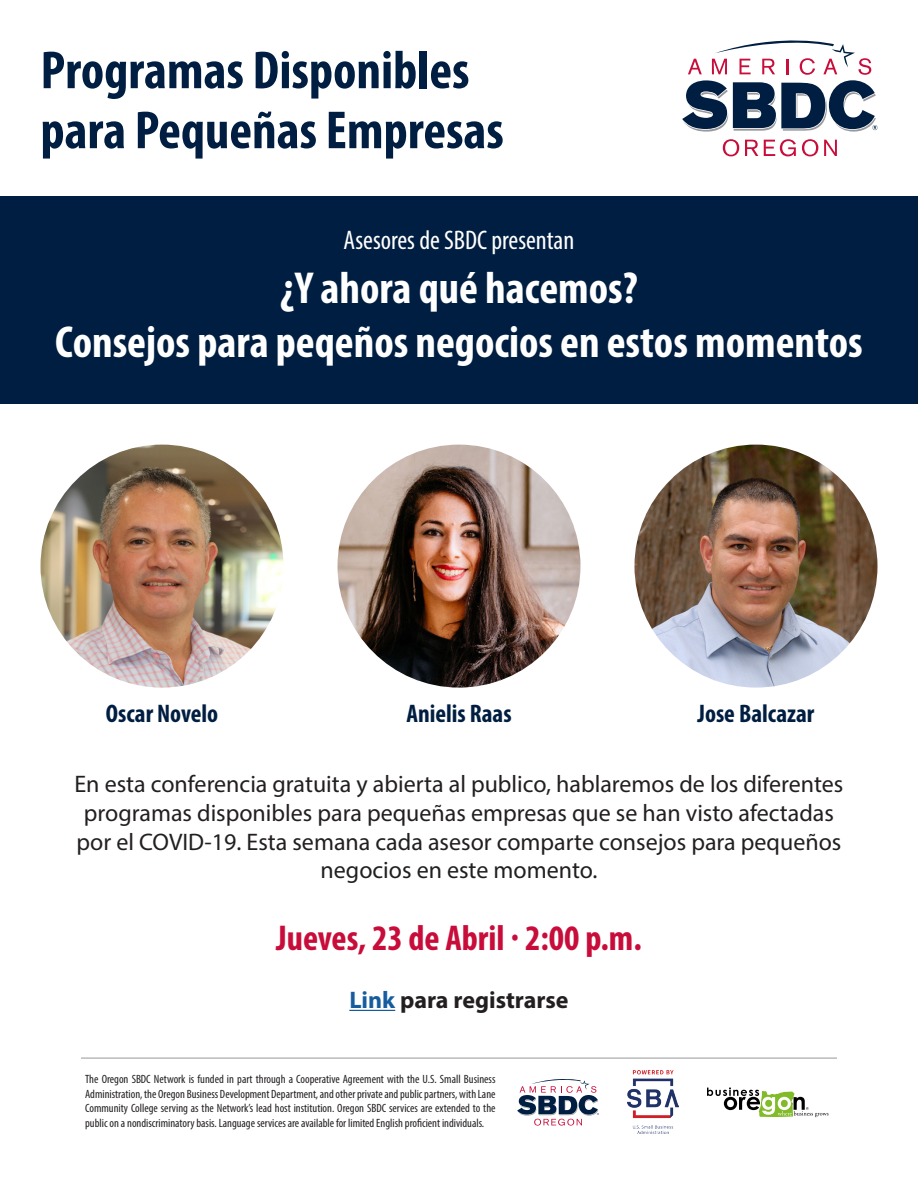
<style>
.page{position:relative;width:918px;height:1188px;background:#fff}
.page>*{position:absolute;margin:0;border:0;box-sizing:border-box;transform-origin:0 0}
.t1{font:700 condensed 54px/60px "Myriad Pro";color:#001e41}
.t2{font:700 condensed 45px/54px "Myriad Pro";color:#fff;text-align:center}
.t3{font:700 condensed 36px "Myriad Pro";color:#c80d3a}
.t4{font:condensed 27px "Myriad Pro";color:#fff}
.t5{font:700 condensed 25.5px "Myriad Pro";color:#001e41}
.t6{font:24px/28.8px "Myriad Pro";color:#231f20;text-align:center}
.t7{font:700 24px "Myriad Pro";color:#231f20}
.t8{font:condensed 12px/14.4px "Myriad Pro";color:#231f20;text-align:justify}
.s1{color:#175d9e}
</style>
<div class="page">
<div style="left:0;top:197px;width:918px;height:207px;background:#001e41"></div>
<hr style="left:349px;top:1010px;width:46px;height:1px;background:#175d9e">
<hr style="left:81px;top:1058px;width:756px;height:1px;background:#99989b">
<svg style="left:517px;top:1079px;width:82px;height:47px"></svg>
<svg style="left:707px;top:1087px;width:121px;height:30px"></svg>
<img style="left:628px;top:1071px;width:50px;height:63px">
<svg style="left:682px;top:40px;width:196px;height:92px"></svg>
<svg style="left:723px;top:139px;width:16px;height:17px"></svg>
<svg style="left:745px;top:140px;width:13px;height:16px"></svg>
<svg style="left:764px;top:139px;width:32px;height:17px"></svg>
<svg style="left:802px;top:139px;width:16px;height:17px"></svg>
<svg style="left:824px;top:140px;width:13px;height:16px"></svg>
<img style="left:338px;top:445px;width:242px;height:243px;border-radius:122px">
<img style="left:634px;top:445px;width:244px;height:243px;border-radius:122px">
<img style="left:41px;top:445px;width:243px;height:243px;border-radius:122px">
<p class="t1" style="left:40px;top:39px;width:465px">Programas Disponibles para Pequeñas Empresas</p>
<p class="t4" style="left:344px;top:224px;width:232px">Asesores de SBDC presentan</p>
<p class="t2" style="left:55px;top:260px;width:809px">¿Y ahora qué hacemos?<br>Consejos para peqeños negocios en estos momentos</p>
<p class="t5" style="left:106px;top:697px;width:114px">Oscar Novelo</p>
<p class="t5" style="left:406px;top:697px;width:107px">Anielis Raas</p>
<p class="t5" style="left:698px;top:697px;width:118px">Jose Balcazar</p>
<p class="t6" style="left:75px;top:769px;width:770px">En esta conferencia gratuita y abierta al publico, hablaremos de los diferentes programas disponibles para pequeñas empresas que se han visto afectadas por el COVID-19. Esta semana cada asesor comparte consejos para pequeños negocios en este momento.</p>
<p class="t3" style="left:276px;top:916px;width:367px">Jueves, 23 de Abril · 2:00 p.m.</p>
<p class="t7" style="left:349px;top:984px;width:221px"><span class="s1">Link</span> para registrarse</p>
<p class="t8" style="left:85px;top:1072px;width:412px">The Oregon SBDC Network is funded in part through a Cooperative Agreement with the U.S. Small Business Administration, the Oregon Business Development Department, and other private and public partners, with Lane Community College serving as the Network’s lead host institution. Oregon SBDC services are extended to the public on a nondiscriminatory basis. Language services are available for limited English proficient individuals.</p>
</div>
